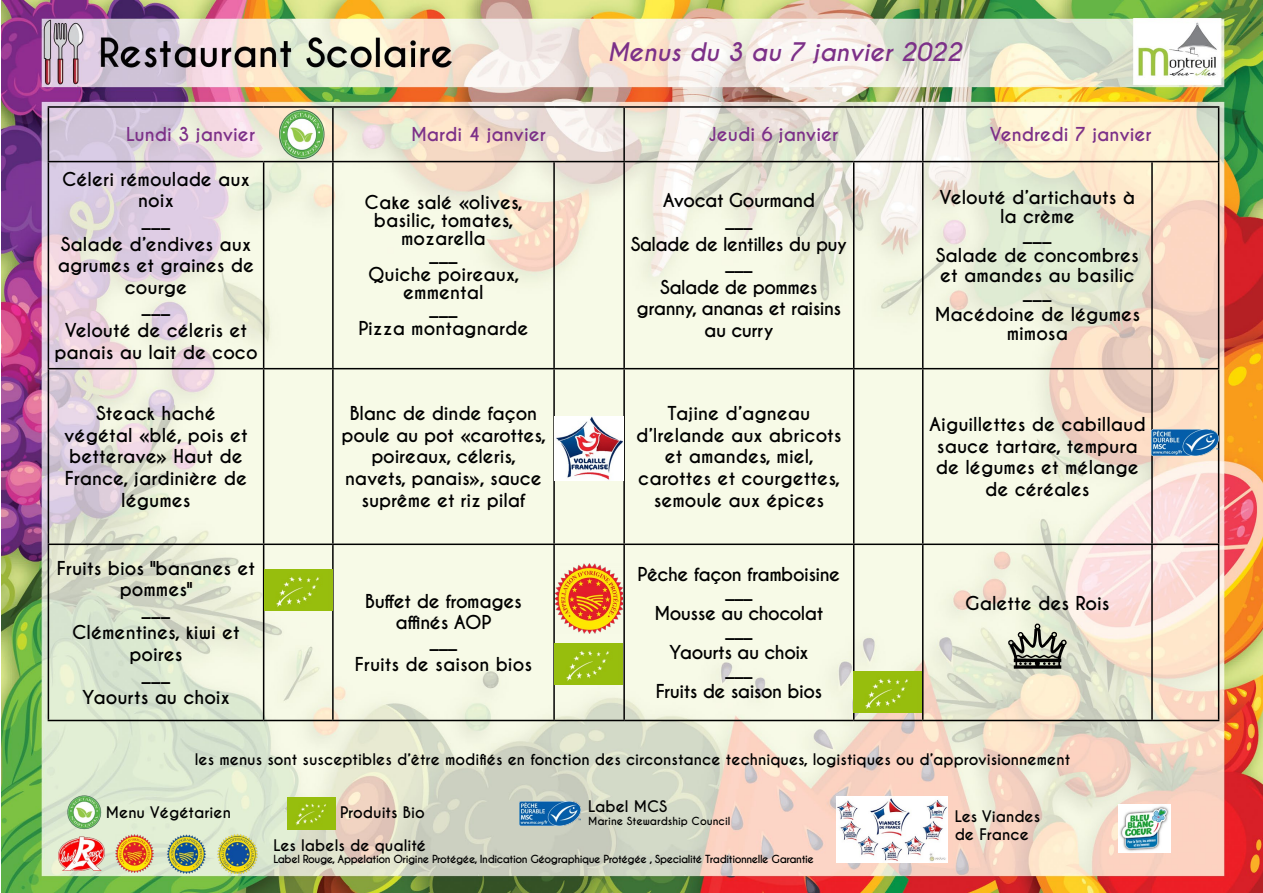
<style>
.page{position:relative;width:1263px;height:893px;background:#fff}
.page>*{position:absolute;margin:0;border:0;box-sizing:border-box;transform-origin:0 0}
.t1{font:64.5px "The King";color:#000}
.t2{font:italic 700 24px "Caviar Dreams";color:#7c3088}
.t3{font:700 18px/21.6px "Caviar Dreams";color:#000;text-align:center}
.t4{font:700 18px/21.6px "Caviar Dreams";letter-spacing:-.03em;color:#000;text-align:center}
.t5{font:700 18px "Caviar Dreams";color:#7c3088}
.t6{font:700 18px/21px "Caviar Dreams";letter-spacing:-.02em;color:#000;text-align:center}
.t7{font:700 15px/18px "Caviar Dreams";color:#000}
.t8{font:700 10.5px "Caviar Dreams";letter-spacing:-.04em;color:#000}
.t9{font:700 10.5px "Caviar Dreams";color:#000}
</style>
<div class="page">
<img style="left:1px;top:0;width:1262px;height:893px">
<img style="left:116px;top:834px;width:38px;height:38px">
<img style="left:166px;top:834px;width:41px;height:40px">
<hr style="left:48px;top:106px;width:216px;height:2px;background:#000">
<hr style="left:48px;top:108px;width:1px;height:53px;background:#000">
<hr style="left:264px;top:106px;width:69px;height:2px;background:#000">
<hr style="left:333px;top:106px;width:221px;height:2px;background:#000">
<hr style="left:332px;top:108px;width:2px;height:53px;background:#000">
<hr style="left:554px;top:106px;width:70px;height:2px;background:#000">
<hr style="left:624px;top:106px;width:230px;height:2px;background:#000">
<hr style="left:623px;top:108px;width:2px;height:53px;background:#000">
<hr style="left:854px;top:106px;width:69px;height:2px;background:#000">
<hr style="left:923px;top:106px;width:229px;height:2px;background:#000">
<hr style="left:922px;top:108px;width:1px;height:53px;background:#000">
<hr style="left:1152px;top:106px;width:67px;height:2px;background:#000">
<hr style="left:1218px;top:108px;width:1px;height:53px;background:#000">
<hr style="left:48px;top:161px;width:216px;height:1px;background:#000">
<hr style="left:48px;top:162px;width:1px;height:206px;background:#000">
<hr style="left:264px;top:161px;width:69px;height:1px;background:#000">
<hr style="left:263px;top:162px;width:1px;height:206px;background:#000">
<hr style="left:333px;top:161px;width:221px;height:1px;background:#000">
<hr style="left:332px;top:162px;width:2px;height:206px;background:#000">
<hr style="left:554px;top:161px;width:70px;height:1px;background:#000">
<hr style="left:553px;top:162px;width:2px;height:206px;background:#000">
<hr style="left:624px;top:161px;width:230px;height:1px;background:#000">
<hr style="left:623px;top:162px;width:2px;height:206px;background:#000">
<hr style="left:854px;top:161px;width:69px;height:1px;background:#000">
<hr style="left:853px;top:162px;width:1px;height:206px;background:#000">
<hr style="left:923px;top:161px;width:229px;height:1px;background:#000">
<hr style="left:922px;top:162px;width:1px;height:206px;background:#000">
<hr style="left:1152px;top:161px;width:67px;height:1px;background:#000">
<hr style="left:1151px;top:162px;width:2px;height:206px;background:#000">
<hr style="left:1218px;top:162px;width:1px;height:206px;background:#000">
<hr style="left:48px;top:368px;width:216px;height:1px;background:#000">
<hr style="left:48px;top:369px;width:1px;height:175px;background:#000">
<hr style="left:264px;top:368px;width:69px;height:1px;background:#000">
<hr style="left:263px;top:369px;width:1px;height:175px;background:#000">
<hr style="left:333px;top:368px;width:221px;height:1px;background:#000">
<hr style="left:332px;top:369px;width:2px;height:175px;background:#000">
<hr style="left:554px;top:368px;width:70px;height:1px;background:#000">
<hr style="left:553px;top:369px;width:2px;height:175px;background:#000">
<hr style="left:624px;top:368px;width:230px;height:1px;background:#000">
<hr style="left:623px;top:369px;width:2px;height:175px;background:#000">
<hr style="left:854px;top:368px;width:69px;height:1px;background:#000">
<hr style="left:853px;top:369px;width:1px;height:175px;background:#000">
<hr style="left:923px;top:368px;width:229px;height:1px;background:#000">
<hr style="left:922px;top:369px;width:1px;height:175px;background:#000">
<hr style="left:1152px;top:368px;width:67px;height:1px;background:#000">
<hr style="left:1151px;top:369px;width:2px;height:175px;background:#000">
<hr style="left:1218px;top:369px;width:1px;height:175px;background:#000">
<hr style="left:48px;top:544px;width:216px;height:1px;background:#000">
<hr style="left:48px;top:545px;width:1px;height:175px;background:#000">
<hr style="left:264px;top:544px;width:69px;height:1px;background:#000">
<hr style="left:263px;top:545px;width:1px;height:175px;background:#000">
<hr style="left:333px;top:544px;width:221px;height:1px;background:#000">
<hr style="left:332px;top:545px;width:2px;height:175px;background:#000">
<hr style="left:554px;top:544px;width:70px;height:1px;background:#000">
<hr style="left:553px;top:545px;width:2px;height:175px;background:#000">
<hr style="left:624px;top:544px;width:230px;height:1px;background:#000">
<hr style="left:623px;top:545px;width:2px;height:175px;background:#000">
<hr style="left:854px;top:544px;width:69px;height:1px;background:#000">
<hr style="left:853px;top:545px;width:1px;height:175px;background:#000">
<hr style="left:923px;top:544px;width:229px;height:1px;background:#000">
<hr style="left:922px;top:545px;width:1px;height:175px;background:#000">
<hr style="left:1152px;top:544px;width:67px;height:1px;background:#000">
<hr style="left:1151px;top:545px;width:2px;height:175px;background:#000">
<hr style="left:1218px;top:545px;width:1px;height:175px;background:#000">
<hr style="left:48px;top:720px;width:216px;height:1px;background:#000">
<hr style="left:264px;top:720px;width:69px;height:1px;background:#000">
<hr style="left:333px;top:720px;width:221px;height:1px;background:#000">
<hr style="left:554px;top:720px;width:70px;height:1px;background:#000">
<hr style="left:624px;top:720px;width:230px;height:1px;background:#000">
<hr style="left:854px;top:720px;width:69px;height:1px;background:#000">
<hr style="left:923px;top:720px;width:229px;height:1px;background:#000">
<hr style="left:1152px;top:720px;width:67px;height:1px;background:#000">
<img style="left:54px;top:793px;width:61px;height:40px">
<img style="left:58px;top:837px;width:57px;height:33px">
<img style="left:217px;top:834px;width:41px;height:39px">
<img style="left:288px;top:797px;width:48px;height:32px">
<img style="left:837px;top:796px;width:110px;height:66px">
<img style="left:520px;top:802px;width:61px;height:23px">
<img style="left:556px;top:563px;width:67px;height:70px">
<img style="left:1118px;top:804px;width:53px;height:49px">
<img style="left:269px;top:106px;width:68px;height:53px">
<img style="left:555px;top:416px;width:68px;height:65px">
<img style="left:555px;top:644px;width:68px;height:41px">
<img style="left:265px;top:570px;width:68px;height:41px">
<img style="left:1151px;top:430px;width:68px;height:25px">
<img style="left:854px;top:672px;width:68px;height:41px">
<h2 class="t2" style="left:607px;top:38px;width:356px">Menus du 3 au 7 janvier 2022</h2>
<p class="t5" style="left:126px;top:124px;width:130px">Lundi 3 janvier</p>
<p class="t5" style="left:411px;top:124px;width:137px">Mardi 4 janvier</p>
<p class="t5" style="left:708px;top:124px;width:131px">Jeudi 6 janvier</p>
<p class="t5" style="left:990px;top:124px;width:163px">Vendredi 7 janvier</p>
<p class="t3" style="left:54px;top:169px;width:205px">Céleri rémoulade aux noix<br>___<br>Salade d’endives aux agrumes et graines de courge<br>___<br>Velouté de céleris et panais au lait de coco</p>
<p class="t3" style="left:358px;top:194px;width:171px;line-height:18px">Cake salé «olives, basilic, tomates, mozarella<br>___<br>Quiche poireaux, emmental<br>___<br>Pizza montagnarde</p>
<p class="t4" style="left:631px;top:190px;width:218px">Avocat Gourmand<br>___<br>Salade de lentilles du puy ___<br>Salade de pommes granny, ananas et raisins au curry</p>
<p class="t3" style="left:935px;top:188px;width:207px;line-height:19.5px">Velouté d’artichauts à la crème<br>___<br>Salade de concombres et amandes au basilic ___<br>Macédoine de légumes mimosa</p>
<p class="t3" style="left:64px;top:403px;width:185px">Steack haché végétal «blé, pois et betterave» Haut de<br>France, jardinière de légumes</p>
<p class="t3" style="left:341px;top:403px;width:206px">Blanc de dinde façon poule au pot «carottes, poireaux, céleris, navets, panais», sauce suprême et riz pilaf</p>
<p class="t3" style="left:636px;top:403px;width:207px">Tajine d’agneau d’Irelande aux abricots et amandes, miel, carottes et courgettes, semoule aux épices</p>
<p class="t3" style="left:929px;top:414px;width:218px">Aiguillettes de cabillaud sauce tartare, tempura de légumes et mélange de céréales</p>
<p class="t3" style="left:57px;top:557px;width:200px">Fruits bios "bananes et pommes"<br>___<br>Clémentines, kiwi et poires<br>___<br>Yaourts au choix</p>
<p class="t6" style="left:355px;top:591px;width:179px">Buffet de fromages affinés AOP<br>___<br>Fruits de saison bios</p>
<p class="t4" style="left:637px;top:565px;width:204px;line-height:19.5px">Pêche façon framboisine ___<br>Mousse au chocolat<br>___<br>Yaourts au choix<br>___<br>Fruits de saison bios</p>
<p class="t3" style="left:965px;top:593px;width:146px">Galette des Rois</p>
<h1 class="t1" style="left:1006px;top:601px;width:64px">D</h1>
<p class="t7" style="left:195px;top:751px;width:877px">les menus sont susceptibles d’être modifiés en fonction des circonstance techniques, logistiques ou d’approvisionnement</p>
<p class="t7" style="left:106px;top:803px;width:127px">Menu Végétarien</p>
<p class="t7" style="left:588px;top:798px;width:81px">Label MCS</p>
<p class="t9" style="left:588px;top:814px;width:144px">Marine Stewardship Council</p>
<p class="t7" style="left:340px;top:803px;width:86px">Produits Bio</p>
<p class="t7" style="left:955px;top:808px;width:87px">Les Viandes de France</p>
<p class="t7" style="left:273px;top:837px;width:154px">Les labels de qualité</p>
<p class="t8" style="left:273px;top:853px;width:542px">Label Rouge, Appelation Origine Protégée, Indication Géographique Protégée , Specialité Traditionnelle Garantie</p>
</div>
